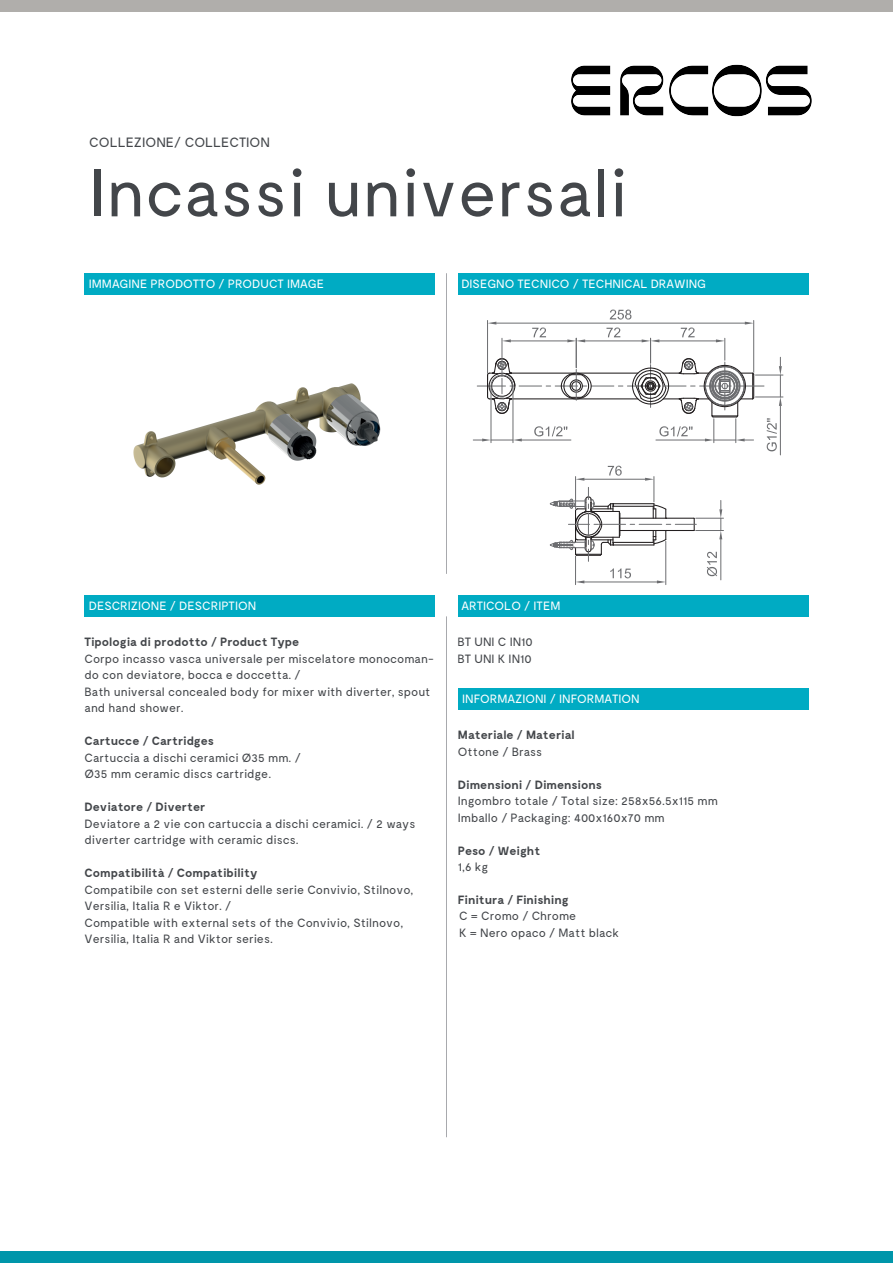
<style>
.page{position:relative;width:893px;height:1263px;background:#fff}
.page>*{position:absolute;margin:0;border:0;box-sizing:border-box;transform-origin:0 0}
.t1{font:67.05px "Moderat";color:#43464a}
.t2{font:13.5px "Moderat";color:#43464a}
.t3{font:12px/16.5px "Moderat";color:#43464a}
.t4{font:700 12px "Moderat";color:#43464a}
.t5{font:12px "Moderat";color:#fff}
</style>
<div class="page">
<div style="left:0;top:0;width:893px;height:12px;background:#b0aeab"></div>
<div style="left:0;top:1251px;width:893px;height:12px;background:#0096aa"></div>
<div style="left:85px;top:595px;width:350px;height:21px;background:#00abc3"></div>
<div style="left:85px;top:273px;width:350px;height:21px;background:#00abc3"></div>
<div style="left:458px;top:273px;width:350px;height:21px;background:#00abc3"></div>
<div style="left:458px;top:595px;width:350px;height:21px;background:#00abc3"></div>
<div style="left:458px;top:688px;width:351px;height:21px;background:#00abc3"></div>
<hr style="left:446px;top:616px;width:1px;height:521px;background:#a8a9ad">
<hr style="left:446px;top:273px;width:1px;height:301px;background:#a8a9ad">
<img style="left:571px;top:64px;width:241px;height:53px">
<img style="left:133px;top:383px;width:248px;height:102px">
<hr style="left:780px;top:406px;width:1px;height:49px;background:#6c6d70">
<svg style="left:550px;top:466px;width:173px;height:119px"></svg>
<svg style="left:473px;top:309px;width:310px;height:144px"></svg>
<p class="t2" style="left:89px;top:135px;width:182px">COLLEZIONE/ COLLECTION</p>
<h1 class="t1" style="left:89px;top:155px;width:539px">Incassi universali</h1>
<p class="t5" style="left:89px;top:277px;width:237px">IMMAGINE PRODOTTO / PRODUCT IMAGE</p>
<p class="t5" style="left:461px;top:277px;width:246px">DISEGNO TECNICO / TECHNICAL DRAWING</p>
<p class="t5" style="left:89px;top:599px;width:169px">DESCRIZIONE / DESCRIPTION</p>
<p class="t5" style="left:461px;top:599px;width:101px">ARTICOLO / ITEM</p>
<p class="t4" style="left:85px;top:635px;width:216px">Tipologia di prodotto / Product Type</p>
<p class="t3" style="left:85px;top:651px;width:351px">Corpo incasso vasca universale per miscelatore monocoman&shy;do con deviatore, bocca e doccetta. /<br>Bath universal concealed body for mixer with diverter, spout and hand shower.</p>
<p class="t4" style="left:85px;top:734px;width:131px">Cartucce / Cartridges</p>
<p class="t3" style="left:85px;top:750px;width:218px">Cartuccia a dischi ceramici Ø35 mm. /<br>Ø35 mm ceramic discs cartridge.</p>
<p class="t4" style="left:85px;top:800px;width:122px">Deviatore / Diverter</p>
<p class="t3" style="left:85px;top:816px;width:332px">Deviatore a 2 vie con cartuccia a dischi ceramici. / 2 ways diverter cartridge with ceramic discs.</p>
<p class="t4" style="left:85px;top:866px;width:175px">Compatibilità / Compatibility</p>
<p class="t3" style="left:85px;top:882px;width:330px">Compatibile con set esterni delle serie Convivio, Stilnovo, Versilia, Italia R e Viktor. /<br>Compatible with external sets of the Convivio, Stilnovo, Versilia, Italia R and Viktor series.</p>
<p class="t3" style="left:458px;top:634px;width:77px">BT UNI C IN10<br>BT UNI K IN10</p>
<p class="t5" style="left:462px;top:692px;width:179px">INFORMAZIONI / INFORMATION</p>
<p class="t4" style="left:458px;top:728px;width:118px">Materiale / Material</p>
<p class="t3" style="left:458px;top:744px;width:86px">Ottone / Brass</p>
<p class="t4" style="left:458px;top:778px;width:145px">Dimensioni / Dimensions</p>
<p class="t3" style="left:458px;top:793px;width:262px">Ingombro totale / Total size: 258x56.5x115 mm<br>Imballo / Packaging: 400x160x70 mm</p>
<p class="t4" style="left:458px;top:844px;width:84px">Peso / Weight</p>
<p class="t3" style="left:458px;top:859px;width:32px">1,6 kg</p>
<p class="t4" style="left:458px;top:893px;width:112px">Finitura / Finishing</p>
<p class="t3" style="left:459px;top:908px;width:161px">C = Cromo / Chrome<br>K = Nero opaco / Matt black</p>
</div>
